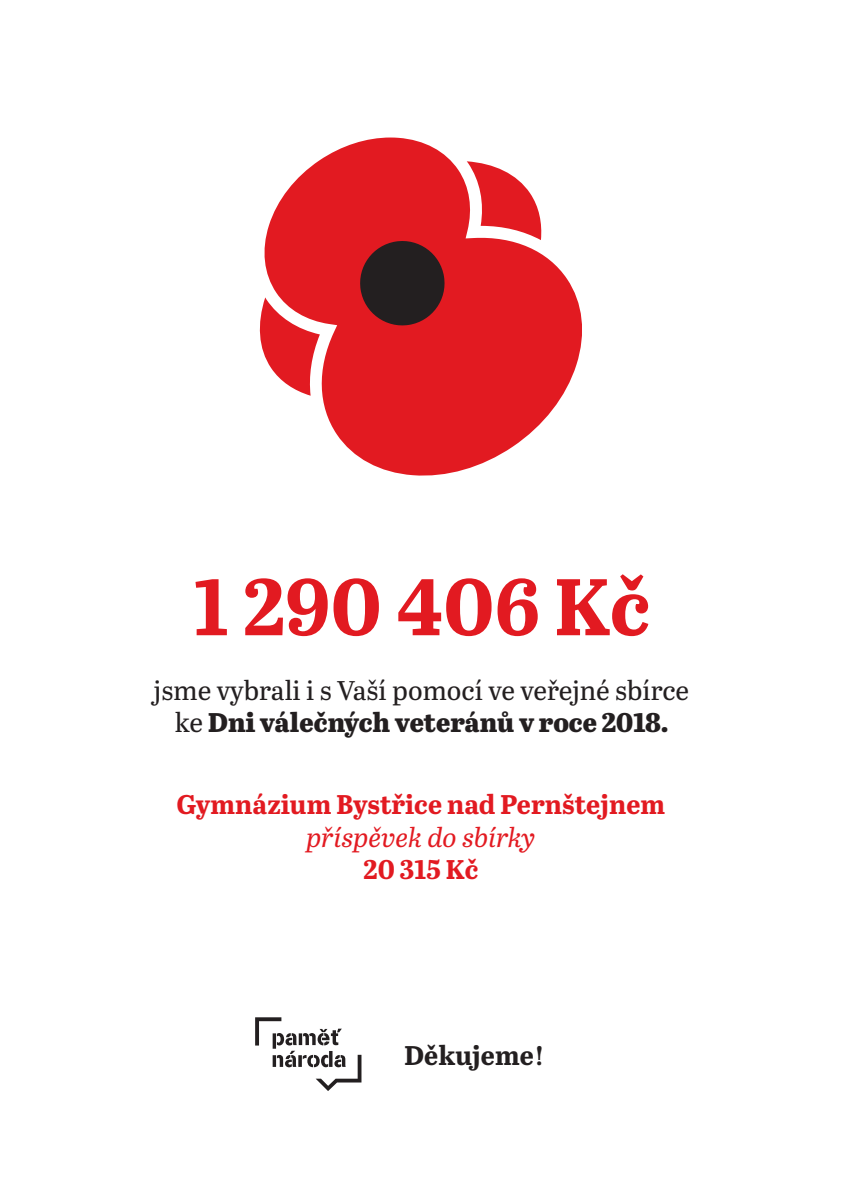
<style>
.page{position:relative;width:842px;height:1191px;background:#fff}
.page>*{position:absolute;margin:0;border:0;box-sizing:border-box;transform-origin:0 0}
.t1{font:700 80px "Abril Text";color:#e21a21}
.t2{font:27px/32.4px "Abril Text";color:#231f20;text-align:center}
.t3{font:700 27px "Abril Text";color:#e21a21}
.t4{font:italic 27px "Abril Text";color:#e21a21}
.t5{font:700 27px "Abril Text";color:#231f20}
.s1{font-weight:800}
</style>
<div class="page">
<svg style="left:255px;top:1017px;width:106px;height:74px"></svg>
<svg style="left:264px;top:137px;width:318px;height:339px;fill:#e21a21"></svg>
<svg style="left:259px;top:297px;width:61px;height:99px"></svg>
<svg style="left:467px;top:161px;width:75px;height:79px"></svg>
<svg style="left:357px;top:238px;width:91px;height:90px;background:#5f1d20"></svg>
<h1 class="t1" style="left:193px;top:547px;width:459px">1 290 406 Kč</h1>
<p class="t2" style="left:154px;top:673px;width:537px">jsme vybrali i s Vaší pomocí ve veřejné sbírce ke <span class="s1">Dni válečných veteránů v roce 2018.</span></p>
<p class="t3" style="left:177px;top:784px;width:490px">Gymnázium Bystřice nad Pernštejnem</p>
<p class="t4" style="left:306px;top:817px;width:231px">příspěvek do sbírky</p>
<p class="t3" style="left:363px;top:849px;width:116px">20 315 Kč</p>
<p class="t5" style="left:404px;top:1035px;width:141px">Děkujeme!</p>
</div>
